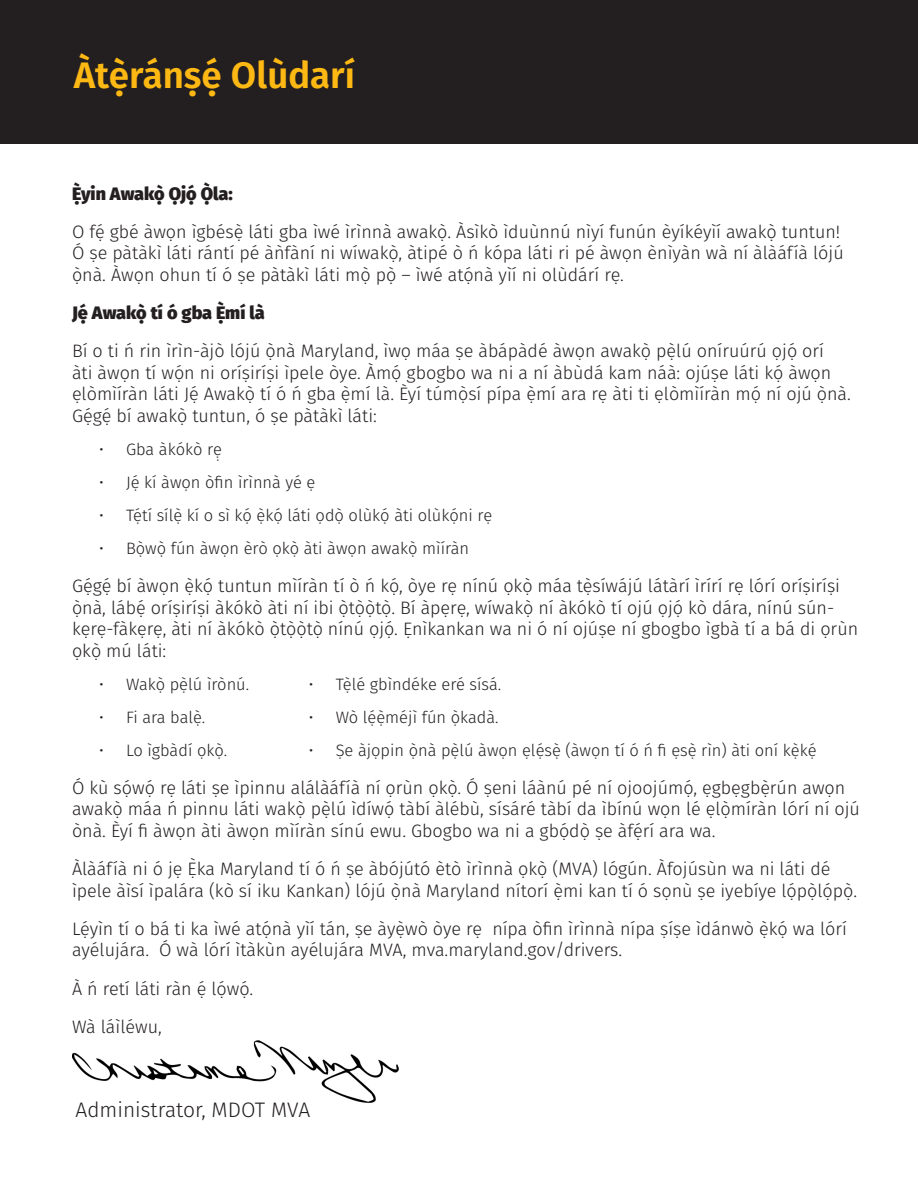
<style>
.page{position:relative;width:918px;height:1188px;background:#fff}
.page>*{position:absolute;margin:0;border:0;box-sizing:border-box;transform-origin:0 0}
.Intro_Header{font:600 36.9px "Fira Sans";color:#fdb813}
.t1{font:300 21px "Fira Sans";color:#231f20}
.Paragraph_Style_8{font:300 18px/21.6px "Fira Sans";color:#231f20}
.Paragraph_Style_8-2{font:800 18px "Fira Sans";color:#231f20}
.t2{font:300 16.5px "Fira Sans";color:#231f20}
</style>
<div class="page">
<img style="left:72px;top:1041px;width:326px;height:61px">
<div style="left:0;top:0;width:918px;height:144px;background:#231f20"></div>
<p class="Intro_Header" style="left:74px;top:45px;width:283px">Àtẹ̀ránṣẹ́Olùdarí</p>
<p class="Paragraph_Style_8-2" style="left:72px;top:177px;width:162px">Ẹ̀yin Awakọ̀Ọjọ́Ọ̀la:</p>
<p class="Paragraph_Style_8" style="left:72px;top:220px;width:770px">O fẹ́ gbé àwọn ìgbésẹ̀ láti gba ìwé ìrìnnà awakọ̀. Àsìkò ìduùnnú nìyí funún èyí kéyìí awakọ̀ tuntun!<br>Ó ṣe pàtà kì láti rá ntí pé à ǹfà ní ni wíwakọ̀, àtipé ò ń kó pa láti ri pé àwọ n è nìyà n wà ní à làáfíà lójú ọ̀nà. Àwọ n ohun tí ó ṣe pàtà kì láti mọ̀ pọ̀ – ìwé atọ́nà yìí ni olù dá rí rẹ.</p>
<p class="Paragraph_Style_8-2" style="left:72px;top:297px;width:194px">Jẹ́Awakọ̀ tí ó gba Ẹ̀mí là</p>
<p class="Paragraph_Style_8" style="left:72px;top:340px;width:780px">Bí o ti ń rin ìrìn-àjò lójú ọ̀nà Maryland, ìwọ máa ṣe à bá pàdé àwọ n awakọ̀ pẹ̀lú oníruú rú ọjọ́ orí<br>àti àwọ n tí wọ́n ni oríṣiríṣi ìpele òye. Àmọ́ gbogbo wa ni a ní à bù dá kam náà: ojúṣe láti kọ́ àwọ n<br>ẹ lò mìí rà n láti Jẹ́ Awakọ̀ tí ó ń gba ẹ̀mí là. Èyí tú mọ̀sí pí pa ẹ̀mí ara rẹ àti ti ẹ lò mìí rà n mọ́ ní ojú ọ̀nà.<br>Gẹ́gẹ́ bí awakọ̀ tuntun, ó ṣe pàtà kì láti:</p>
<p class="t2" style="left:99px;top:437px;width:124px">• Gba à kó kò rẹ̣</p>
<p class="t2" style="left:99px;top:470px;width:213px">• Jẹ́ kí àwọ n òfin ìrìnnà yé ẹ</p>
<p class="t2" style="left:99px;top:503px;width:389px">• Tẹ́tí sí lẹ̀ kí o sì kọ́ ẹ̀kọ́ láti ọ dọ̀ olù kọ́ àti olù kọ́ni rẹ</p>
<p class="t2" style="left:99px;top:536px;width:372px">• Bọ̀wọ̀ fú n àwọ n è rò ọ kọ̀ àti àwọ n awakọ̀ mìí rà n</p>
<p class="Paragraph_Style_8" style="left:72px;top:575px;width:788px">Gẹ́gẹ́ bí àwọ n ẹ̀kọ́ tuntun mìí rà n tí ò ń kọ́, òye rẹ ní nú ọ kọ̀ máa tẹ̀síwájú látà rí ì rí rí rẹ ló rí oríṣ iríṣ i ọ̀nà, lá bẹ́ oríṣ iríṣ i à kó kò àti ní ibi ọ̀tọ̀ọ̀tọ̀. Bí à pẹ rẹ, wíwakọ̀ ní à kó kò tí ojú ọjọ́ kò dá ra, ní nú sú n-<br>kẹ rẹ-fà kẹ rẹ, àti ní à kó kò ọ̀tọ̀ọ̀tọ̀ nínú ọjọ́. Ẹnìkankan wa ni ó ní ojúṣe ní gbogbo ìgbà tí a bá di ọ rù n ọ kọ̀ mú láti:</p>
<p class="t2" style="left:99px;top:672px;width:152px">• Wakọ̀ pẹ̀lú ìrò nú.</p>
<p class="t2" style="left:99px;top:705px;width:108px">• Fi ara balẹ̀.</p>
<p class="t2" style="left:99px;top:738px;width:130px">• Lo ìgbàdí ọ kọ̀.</p>
<p class="Paragraph_Style_8" style="left:72px;top:777px;width:782px">Ó kù sọ́wọ́ rẹ láti ṣe ìpinnu alá làáfíà ní ọ rù n ọ kọ̀. Ó ṣeni láà nú pé ní ojoojú mọ́, ẹgbẹgbẹ̀rú n awọ n awakọ̀ máa ń pinnu láti wakọ̀ pẹ̀lú ìdíwọ́ tà bí à lé bù , sísá ré tà bí da ì bí nú wọ n lé ẹ lọ̀mí rà n ló rí ní ojú ò nà. Èyí fi àwọ n àti àwọ n mìírà n sínú ewu. Gbogbo wa ni a gbọ́dọ̀ ṣe àfẹ́rí ara wa.</p>
<p class="Paragraph_Style_8" style="left:72px;top:858px;width:787px">Àlàáfíà ni ó jẹ Ẹ̀ka Maryland tí ó ń ṣe à bójútó ètò ìrìnnà ọ kọ̀ (MVA) lógú n. Àfojúsù n wa ni láti dé ìpele àìsí ìpalá ra (kò sí iku Kankan) lójú ọ̀nà Maryland nítorí ẹ̀mi kan tí ó sọ nù ṣe iyebíye lọ́pọ̀lọ́pọ̀.</p>
<p class="Paragraph_Style_8" style="left:72px;top:918px;width:774px">Lẹ́yì n tí o bá ti ka ìwé atọ́nà yìí tá n, ṣe àyẹ̀wò òye rẹ ní pa òfin ì rì nnà ní pa ṣíṣe ìdá nwò ẹ̀kọ́ wa ló rí ayé lujá ra. Ó wà ló rí ìtà kù n ayé lujá ra MVA, mva.maryland.gov/drivers.</p>
<p class="Paragraph_Style_8" style="left:72px;top:977px;width:183px">À ń retí láti rà n ẹ́ lọ́wọ́.</p>
<p class="Paragraph_Style_8" style="left:72px;top:1015px;width:91px">Wà láìléwu,</p>
<p class="t2" style="left:309px;top:672px;width:194px">• Tẹ̀lé gbìndé ke eré sísá.</p>
<p class="t2" style="left:309px;top:705px;width:191px">• Wò lẹ́ẹ̀méjì fú n ọ̀kadà.</p>
<p class="t2" style="left:309px;top:738px;width:511px">• Ṣe àjọ pin ọ̀nà pẹ̀lú àwọ n ẹ lẹ́sẹ̀ (àwọ n tí ó ń fi ẹsẹ̀ rìn) àti oní kẹ̀kẹ́</p>
<p class="t1" style="left:76px;top:1095px;width:236px">Administrator, MDOT MVA</p>
</div>
